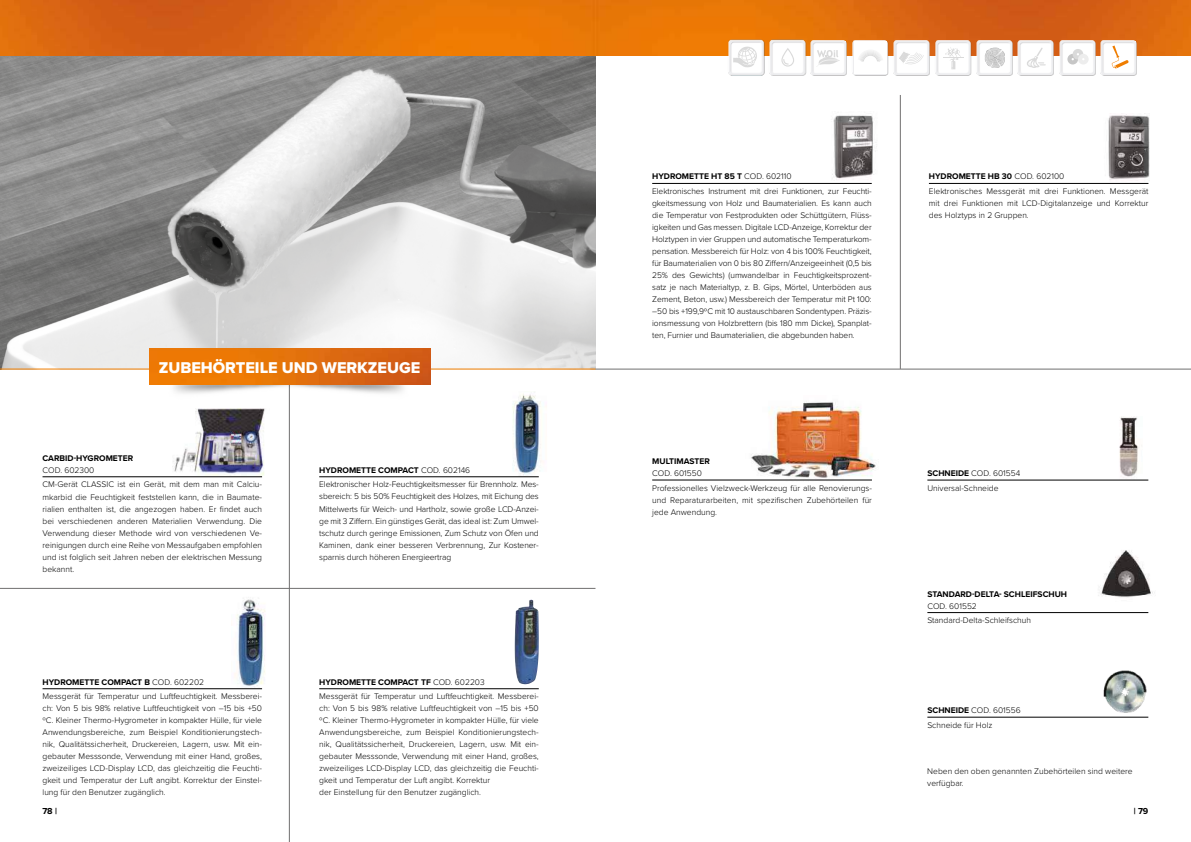
<style>
.page{position:relative;width:1191px;height:842px;background:#fff}
.page>*{position:absolute;margin:0;border:0;box-sizing:border-box;transform-origin:0 0}
.t1{font:16.2px "Proxima Nova Extrabld";color:#fff}
.t2{font:700 9px "Proxima Nova";color:#000}
.t3{font:300 8.5px/12px "Proxima Nova";color:#000}
.t4{font:700 8.5px "Proxima Nova";color:#000}
.s1{font-weight:700}
</style>
<div class="page">
<img style="left:1098px;top:550px;width:57px;height:48px">
<img style="left:0;top:55px;width:595px;height:314px">
<img style="left:0;top:0;width:1191px;height:55px">
<img style="left:512px;top:394px;width:30px;height:81px">
<hr style="left:43px;top:477px;width:219px;height:1px;background:#000">
<hr style="left:319px;top:477px;width:220px;height:1px;background:#000">
<img style="left:235px;top:599px;width:31px;height:90px">
<img style="left:514px;top:600px;width:25px;height:84px">
<hr style="left:43px;top:688px;width:219px;height:1px;background:#000">
<hr style="left:319px;top:688px;width:220px;height:1px;background:#000">
<img style="left:832px;top:115px;width:44px;height:65px">
<img style="left:1098px;top:113px;width:52px;height:70px">
<hr style="left:652px;top:183px;width:219px;height:1px;background:#000">
<hr style="left:929px;top:183px;width:219px;height:1px;background:#000">
<hr style="left:0;top:588px;width:595px;height:1px;background:#706f6f">
<hr style="left:595px;top:369px;width:596px;height:1px;background:#706f6f">
<hr style="left:900px;top:95px;width:1px;height:274px;background:#706f6f">
<hr style="left:0;top:369px;width:595px;height:1px;background:#ef7d00">
<img style="left:746px;top:402px;width:130px;height:78px">
<hr style="left:927px;top:612px;width:221px;height:1px;background:#000">
<hr style="left:927px;top:480px;width:221px;height:1px;background:#000">
<img style="left:1108px;top:416px;width:41px;height:64px">
<hr style="left:927px;top:717px;width:221px;height:1px;background:#000">
<img style="left:1089px;top:670px;width:60px;height:48px">
<hr style="left:652px;top:480px;width:220px;height:1px;background:#000">
<hr style="left:289px;top:366px;width:1px;height:476px;background:#706f6f">
<img style="left:172px;top:425px;width:92px;height:50px">
<img style="left:142px;top:355px;width:293px;height:70px">
<img style="left:149px;top:349px;width:281px;height:35px">
<img style="left:720px;top:31px;width:42px;height:45px">
<img style="left:762px;top:31px;width:41px;height:45px">
<img style="left:803px;top:31px;width:41px;height:45px">
<img style="left:844px;top:31px;width:41px;height:45px">
<img style="left:885px;top:31px;width:42px;height:45px">
<img style="left:982px;top:31px;width:28px;height:45px">
<svg style="left:984px;top:48px;width:21px;height:20px"></svg>
<img style="left:1010px;top:31px;width:41px;height:45px">
<svg style="left:1026px;top:48px;width:19px;height:20px"></svg>
<img style="left:927px;top:31px;width:55px;height:45px">
<svg style="left:943px;top:47px;width:20px;height:22px"></svg>
<img style="left:1051px;top:31px;width:41px;height:45px">
<div style="left:1067px;top:54px;width:11px;height:11px;background:#c6c6c6;border-radius:50%"></div>
<div style="left:1072px;top:49px;width:11px;height:11px;background:#dadada;border-radius:50%"></div>
<div style="left:1078px;top:54px;width:10px;height:11px;background:#ededed;border-radius:50%"></div>
<svg style="left:1071px;top:53px;width:13px;height:7px"></svg>
<img style="left:1092px;top:31px;width:56px;height:45px">
<svg style="left:732px;top:47px;width:25px;height:21px"></svg>
<svg style="left:781px;top:48px;width:13px;height:19px"></svg>
<div style="left:854px;top:41px;width:32px;height:32px;background:#fff"></div>
<svg style="left:859px;top:50px;width:23px;height:12px"></svg>
<svg style="left:816px;top:50px;width:24px;height:17px"></svg>
<svg style="left:898px;top:51px;width:27px;height:13px"></svg>
<svg style="left:1111px;top:46px;width:17px;height:23px"></svg>
<h1 class="t1" style="left:159px;top:355px;width:263px">ZUBEHÖRTEILE UND WERKZEUGE</h1>
<p class="t4" style="left:43px;top:452px;width:92px">CARBID-HYGROMETER</p>
<p class="t3" style="left:43px;top:462px;width:221px;line-height:14.7px">COD. 602300<br>CM-Gerät CLASSIC ist ein Gerät, mit dem man mit Calciu-</p>
<p class="t3" style="left:43px;top:490px;width:221px;text-align:justify">mkarbid die Feuchtigkeit feststellen kann, die in Baumate&shy;rialien enthalten ist, die angezogen haben. Er findet auch bei verschiedenen anderen Materialien Verwendung. Die Verwendung dieser Methode wird von verschiedenen Ve&shy;reinigungen durch eine Reihe von Messaufgaben empfohlen und ist folglich seit Jahren neben der elektrischen Messung bekannt.</p>
<p class="t3" style="left:43px;top:674px;width:221px;line-height:14.7px"><span class="s1">HYDROMETTE COMPACT B</span> COD. 602202<br>Messgerät für Temperatur und Luftfeuchtigkeit. Messberei-</p>
<p class="t3" style="left:43px;top:702px;width:221px;text-align:justify">ch: Von 5 bis 98% relative Luftfeuchtigkeit von –15 bis +50 ºC. Kleiner Thermo-Hygrometer in kompakter Hülle, für viele Anwendungsbereiche, zum Beispiel Konditionierungstech&shy;nik, Qualitätssicherheit, Druckereien, Lagern, usw. Mit ein&shy;gebauter Messsonde, Verwendung mit einer Hand, großes, zweizeiliges LCD-Display LCD, das gleichzeitig die Feuchti&shy;gkeit und Temperatur der Luft angibt. Korrektur der Einstel&shy;lung für den Benutzer zugänglich.</p>
<p class="t3" style="left:319px;top:462px;width:221px;line-height:14.7px"><span class="s1">HYDROMETTE COMPACT</span> COD. 602146<br>Elektronischer Holz-Feuchtigkeitsmesser für Brennholz. Mes-</p>
<p class="t3" style="left:319px;top:490px;width:221px;text-align:justify">sbereich: 5 bis 50% Feuchtigkeit des Holzes, mit Eichung des Mittelwerts für Weich- und Hartholz, sowie große LCD-Anzei&shy;ge mit 3 Ziffern. Ein günstiges Gerät, das ideal ist: Zum Umwel&shy;tschutz durch geringe Emissionen, Zum Schutz von Öfen und Kaminen, dank einer besseren Verbrennung, Zur Kostener&shy;sparnis durch höheren Energieertrag</p>
<p class="t3" style="left:319px;top:674px;width:221px;line-height:14.7px"><span class="s1">HYDROMETTE COMPACT TF</span> COD. 602203<br>Messgerät für Temperatur und Luftfeuchtigkeit. Messberei-</p>
<p class="t3" style="left:319px;top:702px;width:221px">ch: Von 5 bis 98% relative Luftfeuchtigkeit von –15 bis +50 ºC. Kleiner Thermo-Hygrometer in kompakter Hülle, für viele Anwendungsbereiche, zum Beispiel Konditionierungstech&shy;nik, Qualitätssicherheit, Druckereien, Lagern, usw. Mit ein&shy;gebauter Messsonde, Verwendung mit einer Hand, großes, zweizeiliges LCD-Display LCD, das gleichzeitig die Feuchti&shy;gkeit und Temperatur der Luft angibt. Korrektur<br>der Einstellung für den Benutzer zugänglich.</p>
<p class="t3" style="left:652px;top:169px;width:221px;line-height:14.7px"><span class="s1">HYDROMETTE HT 85 T</span> COD. 602110<br>Elektronisches Instrument mit drei Funktionen, zur Feuchti-</p>
<p class="t3" style="left:652px;top:197px;width:221px;text-align:justify">gkeitsmessung von Holz und Baumaterialien. Es kann auch die Temperatur von Festprodukten oder Schüttgütern, Flüss&shy;igkeiten und Gas messen. Digitale LCD-Anzeige, Korrektur der Holztypen in vier Gruppen und automatische Temperaturkom&shy;pensation. Messbereich für Holz: von 4 bis 100% Feuchtigkeit, für Baumaterialien von 0 bis 80 Ziffern/Anzeigeeinheit (0,5 bis 25% des Gewichts) (umwandelbar in Feuchtigkeitsprozent&shy;satz je nach Materialtyp, z. B. Gips, Mörtel, Unterböden aus Zement, Beton, usw.) Messbereich der Temperatur mit Pt 100: –50 bis +199,9ºC mit 10 austauschbaren Sondentypen. Präzis&shy;ionsmessung von Holzbrettern (bis 180 mm Dicke), Spanplat&shy;ten, Furnier und Baumaterialien, die abgebunden haben.</p>
<p class="t4" style="left:652px;top:455px;width:59px">MULTIMASTER</p>
<p class="t3" style="left:652px;top:465px;width:221px;line-height:14.7px">COD. 601550<br>Professionelles Vielzweck-Werkzeug für alle Renovierungs-</p>
<p class="t3" style="left:652px;top:493px;width:221px">und Reparaturarbeiten, mit spezifischen Zubehörteilen für jede Anwendung.</p>
<p class="t3" style="left:929px;top:169px;width:221px;line-height:14.7px"><span class="s1">HYDROMETTE HB 30</span> COD. 602100<br>Elektronisches Messgerät mit drei Funktionen. Messgerät</p>
<p class="t3" style="left:929px;top:197px;width:221px">mit drei Funktionen mit LCD-Digitalanzeige und Korrektur des Holztyps in 2 Gruppen.</p>
<p class="t3" style="left:927px;top:465px;width:95px;line-height:14.7px"><span class="s1">SCHNEIDE</span> COD. 601554<br>Universal-Schneide</p>
<p class="t4" style="left:927px;top:587px;width:141px">STANDARD-DELTA- SCHLEIFSCHUH</p>
<p class="t3" style="left:927px;top:598px;width:105px;line-height:14.7px">COD. 601552<br>Standard-Delta-Schleifschuh</p>
<p class="t3" style="left:927px;top:702px;width:95px;line-height:14.7px"><span class="s1">SCHNEIDE</span> COD. 601556<br>Schneide für Holz</p>
<p class="t3" style="left:927px;top:764px;width:207px">Neben den oben genannten Zubehörteilen sind weitere verfügbar.</p>
<p class="t2" style="left:42px;top:804px;width:16px">78 |</p>
<p class="t2" style="left:1133px;top:804px;width:16px">| 79</p>
</div>
